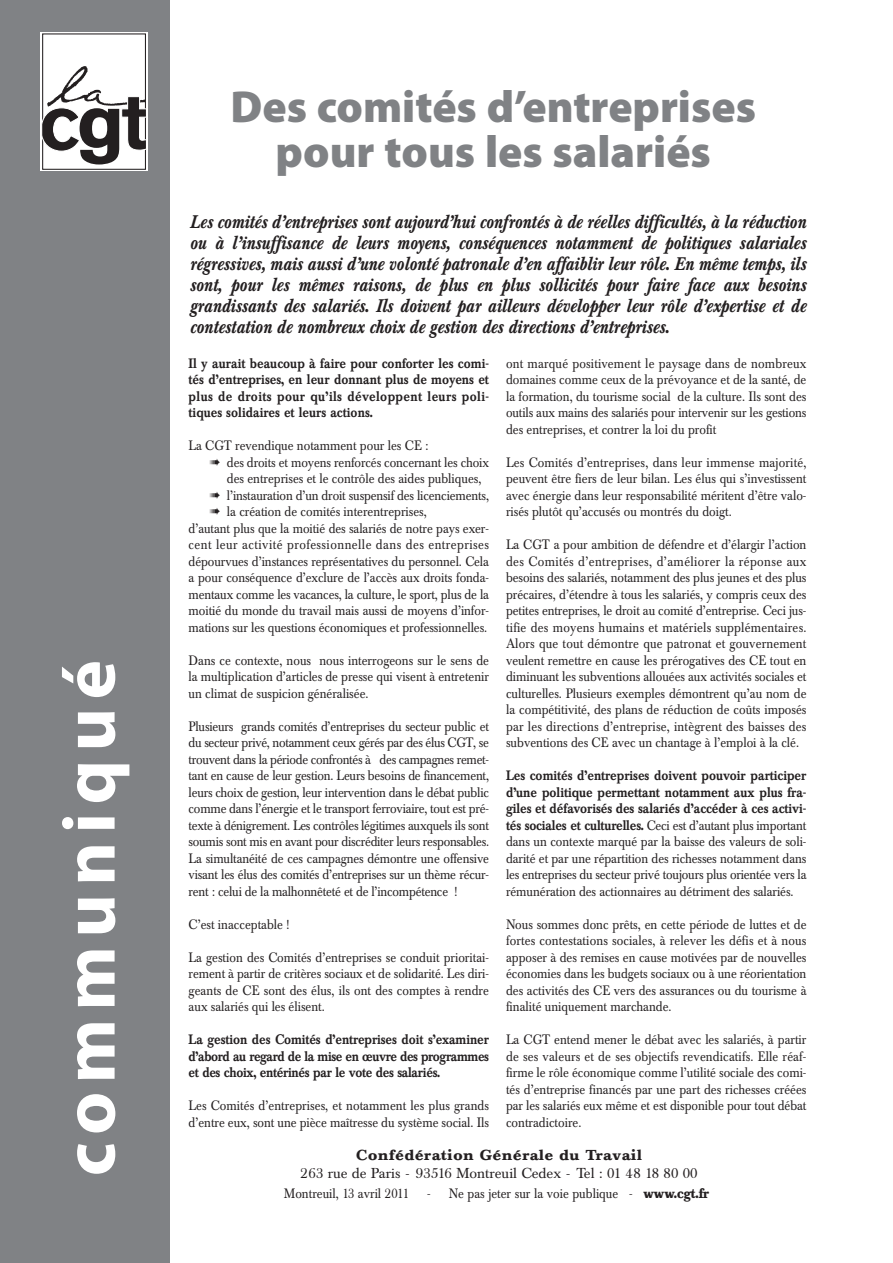
<style>
.page{position:relative;width:893px;height:1263px;background:#fff}
.page>*{position:absolute;margin:0;border:0;box-sizing:border-box;transform-origin:0 0}
.t1{font:700 75px "Myriad Pro";letter-spacing:.11em;color:#fff}
.t2{font:900 45px/45px "Myriad Pro";color:#808285;text-align:center}
.t3{font:italic 500 18px/21px "Baskerville BE";color:#231f20;text-align:justify;scale:.9 1}
.t4{font:14.25px "Baskerville BE";color:#231f20}
.t5{font:700 14.25px "Baskerville BE";letter-spacing:.06em;color:#231f20}
.t6{font:13.5px/16.5px "Baskerville BE";letter-spacing:-.005em;color:#231f20;text-align:justify;scale:.9 1}
.t7{font:500 13.5px/16.5px "Baskerville BE";letter-spacing:-.025em;color:#231f20;text-align:justify;scale:.9 1}
.t8{font:13.5px "Baskerville BE";letter-spacing:.035em;color:#231f20;scale:.9 1}
.s1{font-weight:500}
.s2{font-weight:700}
</style>
<div class="page">
<div style="left:0;top:0;width:170px;height:1263px;background:#808285"></div>
<div style="left:40px;top:32px;width:108px;height:139px;background:#fff"></div>
<svg style="left:41px;top:33px;width:105px;height:137px"></svg>
<h1 class="t1" style="left:61px;top:1176px;width:518px;rotate:-90deg">communiqué</h1>
<h2 class="t2" style="left:231px;top:88px;width:527px">Des comités d’entreprises pour tous les salariés</h2>
<p class="t3" style="left:190px;top:213px;width:686px">Les comités d’entreprises sont aujourd’hui confrontés à de réelles difficultés, à la réduction ou à l’insuffisance de leurs moyens, conséquences notamment de politiques salariales régressives, mais aussi d’une volonté patronale d’en affaiblir leur rôle. En même temps, ils sont, pour les mêmes raisons, de plus en plus sollicités pour faire face aux besoins grandissants des salariés. Ils doivent par ailleurs développer leur rôle d’expertise et de contestation de nombreux choix de gestion des directions d’entreprises.</p>
<p class="t7" style="left:189px;top:356px;width:335px">Il y aurait beaucoup à faire pour conforter les comi&shy;tés d’entreprises, en leur donnant plus de moyens et plus de droits pour qu’ils développent leurs poli&shy;tiques solidaires et leurs actions.</p>
<p class="t6" style="left:189px;top:439px;width:268px">La CGT revendique notamment pour les CE :</p>
<p class="t6" style="left:227px;top:455px;width:293px">des droits et moyens renforcés concernant les choix</p>
<p class="t6" style="left:227px;top:472px;width:284px">des entreprises et le contrôle des aides publiques,</p>
<p class="t6" style="left:227px;top:488px;width:293px">l’instauration d’un droit suspensif des licenciements,</p>
<p class="t6" style="left:227px;top:505px;width:224px">la création de comités interentreprises,</p>
<p class="t6" style="left:189px;top:521px;width:335px">d’autant plus que la moitié des salariés de notre pays exer-</p>
<p class="t8" style="left:189px;top:539px;width:335px">cent leur activité professionnelle dans des entreprises</p>
<p class="t6" style="left:189px;top:554px;width:335px">dépourvues d’instances représentatives du personnel. Cela</p>
<p class="t6" style="left:189px;top:571px;width:335px">a pour conséquence d’exclure de l’accès aux droits fonda-</p>
<p class="t6" style="left:189px;top:587px;width:335px">mentaux comme les vacances, la culture, le sport, plus de la</p>
<p class="t6" style="left:189px;top:604px;width:335px">moitié du monde du travail mais aussi de moyens d’infor-</p>
<p class="t6" style="left:189px;top:620px;width:333px">mations sur les questions économiques et professionnelles.</p>
<p class="t6" style="left:189px;top:653px;width:335px">Dans ce contexte, nous nous interrogeons sur le sens de la multiplication d’articles de presse qui visent à entretenir un climat de suspicion généralisée.</p>
<p class="t6" style="left:189px;top:719px;width:335px">Plusieurs grands comités d’entreprises du secteur public et du secteur privé, notamment ceux gérés par des élus CGT, se trouvent dans la période confrontés à des campagnes remet&shy;tant en cause de leur gestion. Leurs besoins de financement, leurs choix de gestion, leur intervention dans le débat public comme dans l’énergie et le transport ferroviaire, tout est pré&shy;texte à dénigrement. Les contrôles légitimes auxquels ils sont soumis sont mis en avant pour discréditer leurs responsables.<br>La simultanéité de ces campagnes démontre une offensive visant les élus des comités d’entreprises sur un thème récur&shy;rent : celui de la malhonnêteté et de l’incompétence !</p>
<p class="t6" style="left:189px;top:917px;width:114px">C’est inacceptable !</p>
<p class="t6" style="left:189px;top:950px;width:335px">La gestion des Comités d’entreprises se conduit prioritai&shy;rement à partir de critères sociaux et de solidarité. Les diri&shy;geants de CE sont des élus, ils ont des comptes à rendre aux salariés qui les élisent.</p>
<p class="t7" style="left:189px;top:1033px;width:335px">La gestion des Comités d’entreprises doit s’examiner d’abord au regard de la mise en œuvre des programmes et des choix, entérinés par le vote des salariés.</p>
<p class="t6" style="left:189px;top:1099px;width:335px">Les Comités d’entreprises, et notamment les plus grands d’entre eux, sont une pièce maîtresse du système social. Ils</p>
<p class="t6" style="left:506px;top:356px;width:335px">ont marqué positivement le paysage dans de nombreux domaines comme ceux de la prévoyance et de la santé, de la formation, du tourisme social de la culture. Ils sont des outils aux mains des salariés pour intervenir sur les gestions des entreprises, et contrer la loi du profit</p>
<p class="t6" style="left:506px;top:455px;width:335px">Les Comités d’entreprises, dans leur immense majorité, peuvent être fiers de leur bilan. Les élus qui s’investissent avec énergie dans leur responsabilité méritent d’être valo&shy;risés plutôt qu’accusés ou montrés du doigt.</p>
<p class="t6" style="left:506px;top:538px;width:335px">La CGT a pour ambition de défendre et d’élargir l’action des Comités d’entreprises, d’améliorer la réponse aux besoins des salariés, notamment des plus jeunes et des plus précaires, d’étendre à tous les salariés, y compris ceux des petites entreprises, le droit au comité d’entreprise. Ceci jus&shy;tifie des moyens humains et matériels supplémentaires.<br>Alors que tout démontre que patronat et gouvernement veulent remettre en cause les prérogatives des CE tout en diminuant les subventions allouées aux activités sociales et culturelles. Plusieurs exemples démontrent qu’au nom de la compétitivité, des plans de réduction de coûts imposés par les directions d’entreprise, intègrent des baisses des subventions des CE avec un chantage à l’emploi à la clé.</p>
<p class="t6" style="left:506px;top:769px;width:335px"><span class="s1">Les comités d’entreprises doivent pouvoir participer d’une politique permettant notamment aux plus fra&shy;giles et défavorisés des salariés d’accéder à ces activi&shy;tés sociales et culturelles.</span> Ceci est d’autant plus important dans un contexte marqué par la baisse des valeurs de soli&shy;darité et par une répartition des richesses notamment dans les entreprises du secteur privé toujours plus orientée vers la rémunération des actionnaires au détriment des salariés.</p>
<p class="t6" style="left:506px;top:917px;width:335px">Nous sommes donc prêts, en cette période de luttes et de fortes contestations sociales, à relever les défis et à nous apposer à des remises en cause motivées par de nouvelles économies dans les budgets sociaux ou à une réorientation des activités des CE vers des assurances ou du tourisme à finalité uniquement marchande.</p>
<p class="t6" style="left:506px;top:1033px;width:335px">La CGT entend mener le débat avec les salariés, à partir de ses valeurs et de ses objectifs revendicatifs. Elle réaf&shy;firme le rôle économique comme l’utilité sociale des comi&shy;tés d’entreprise financés par une part des richesses créées par les salariés eux même et est disponible pour tout débat contradictoire.</p>
<p class="t5" style="left:356px;top:1150px;width:287px">Confédération Générale du Travail</p>
<p class="t4" style="left:301px;top:1167px;width:398px">263 rue de Paris - 93516 Montreuil Cedex - Tel : 01 48 18 80 00</p>
<p class="t6" style="left:284px;top:1186px;width:141px">Montreuil, 13 avril 2011</p>
<p class="t6" style="left:427px;top:1186px;width:315px">- Ne pas jeter sur la voie publique - <span class="s2">www.cgt.fr</span></p>
</div>
